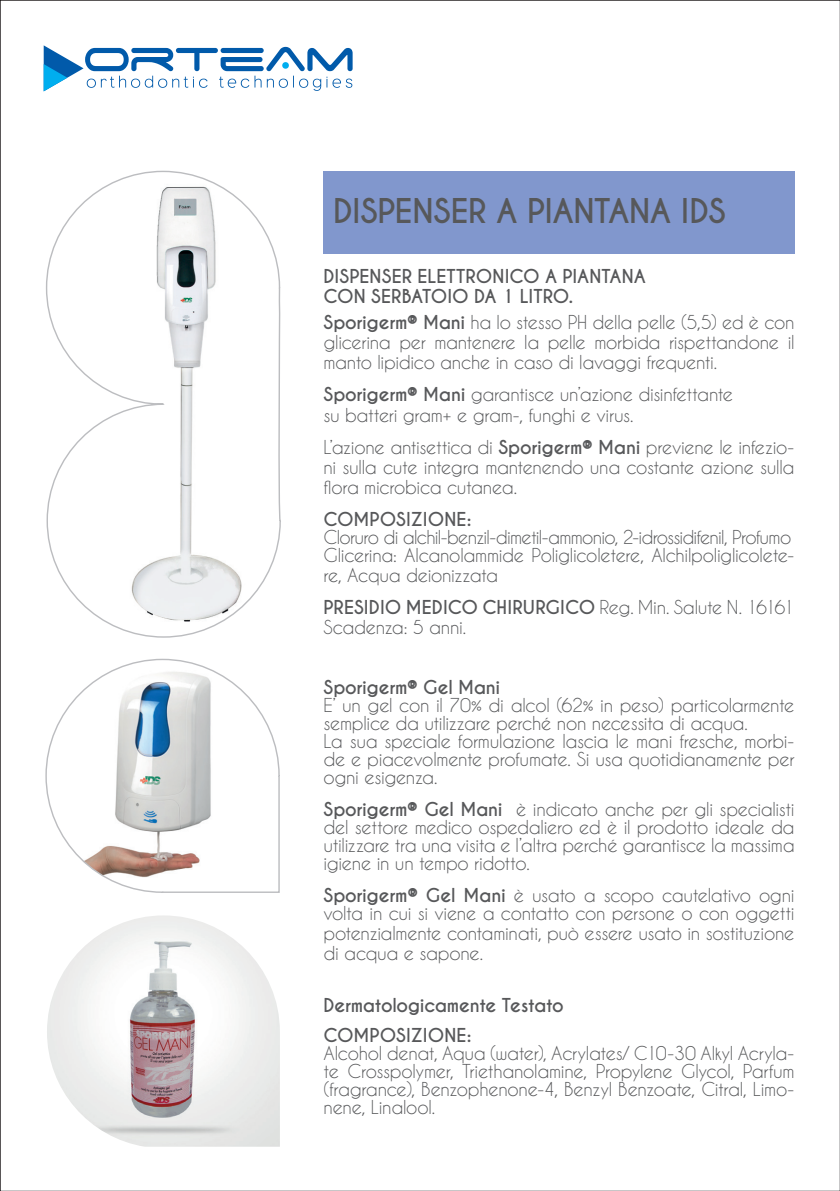
<style>
.page{position:relative;width:840px;height:1191px;background:#fff}
.page>*{position:absolute;margin:0;border:0;box-sizing:border-box;transform-origin:0 0}
.t1{font:700 32px "Caviar Dreams";letter-spacing:-.015em;color:#57585a}
.t2{font:18px/18px "Caviar Dreams";letter-spacing:-.02em;color:#57585a}
.t3{font:700 18px/20px "Caviar Dreams";letter-spacing:-.01em;color:#57585a}
.s1{font-weight:700}
</style>
<div class="page">
<svg style="left:44px;top:45px;width:308px;height:46px"></svg>
<div style="left:323px;top:171px;width:471px;height:82px;background:#8197cd"></div>
<img style="left:47px;top:915px;width:233px;height:231px">
<svg style="left:45px;top:170px;width:236px;height:723px"></svg>
<h1 class="t1" style="left:333px;top:192px;width:394px">DISPENSER A PIANTANA IDS</h1>
<p class="t3" style="left:323px;top:267px;width:323px">DISPENSER ELETTRONICO A PIANTANA<br>CON SERBATOIO DA 1 LITRO.</p>
<p class="t2" style="left:323px;top:312px;width:472px;line-height:20px;text-align:justify"><span class="s1">Sporigerm® Mani</span> ha lo stesso PH della pelle (5,5) ed è con glicerina per mantenere la pelle morbida rispettandone il manto lipidico anche in caso di lavaggi frequenti.</p>
<p class="t2" style="left:323px;top:384px;width:411px;line-height:20px"><span class="s1">Sporigerm® Mani</span> garantisce un’azione disinfettante su batteri gram+ e gram-, funghi e virus.</p>
<p class="t2" style="left:323px;top:436px;width:472px;line-height:20px;text-align:justify">L’azione antisettica di <span class="s1">Sporigerm® Mani</span> previene le infezio&shy;ni sulla cute integra mantenendo una costante azione sulla flora microbica cutanea.</p>
<p class="t3" style="left:323px;top:509px;width:149px">COMPOSIZIONE:</p>
<p class="t2" style="left:323px;top:527px;width:472px">Cloruro di alchil-benzil-dimetil-ammonio, 2-idrossidifenil, Profumo<br>Glicerina: Alcanolammide Poliglicoletere, Alchilpoliglicolete-</p>
<p class="t2" style="left:323px;top:558px;width:472px;line-height:32px">re, Acqua deionizzata<br><span class="s1">PRESIDIO MEDICO CHIRURGICO</span> Reg. Min. Salute N. 16161</p>
<p class="t2" style="left:323px;top:617px;width:144px">Scadenza: 5 anni.</p>
<p class="t3" style="left:323px;top:677px;width:178px">Sporigerm® Gel Mani</p>
<p class="t2" style="left:323px;top:695px;width:472px">E’ un gel con il 70% di alcol (62% in peso) particolarmente semplice da utilizzare perché non necessita di acqua.<br>La sua speciale formulazione lascia le mani fresche, morbi&shy;de e piacevolmente profumate. Si usa quotidianamente per ogni esigenza.</p>
<p class="t2" style="left:323px;top:799px;width:472px;text-align:justify"><span class="s1">Sporigerm® Gel Mani</span> è indicato anche per gli specialisti del settore medico ospedaliero ed è il prodotto ideale da utilizzare tra una visita e l’altra perché garantisce la massima igiene in un tempo ridotto.</p>
<p class="t2" style="left:323px;top:885px;width:472px"><span class="s1">Sporigerm® Gel Mani</span> è usato a scopo cautelativo ogni volta in cui si viene a contatto con persone o con oggetti</p>
<p class="t2" style="left:323px;top:922px;width:472px;line-height:20px">potenzialmente contaminati, può essere usato in sostituzione di acqua e sapone.</p>
<p class="t3" style="left:323px;top:990px;width:242px;line-height:30px">Dermatologicamente Testato<br>COMPOSIZIONE:</p>
<p class="t2" style="left:323px;top:1043px;width:472px;text-align:justify">Alcohol denat, Aqua (water), Acrylates/ C10-30 Alkyl Acryla&shy;te Crosspolymer, Triethanolamine, Propylene Glycol, Parfum (fragrance), Benzophenone-4, Benzyl Benzoate, Citral, Limo&shy;nene, Linalool.</p>
</div>
